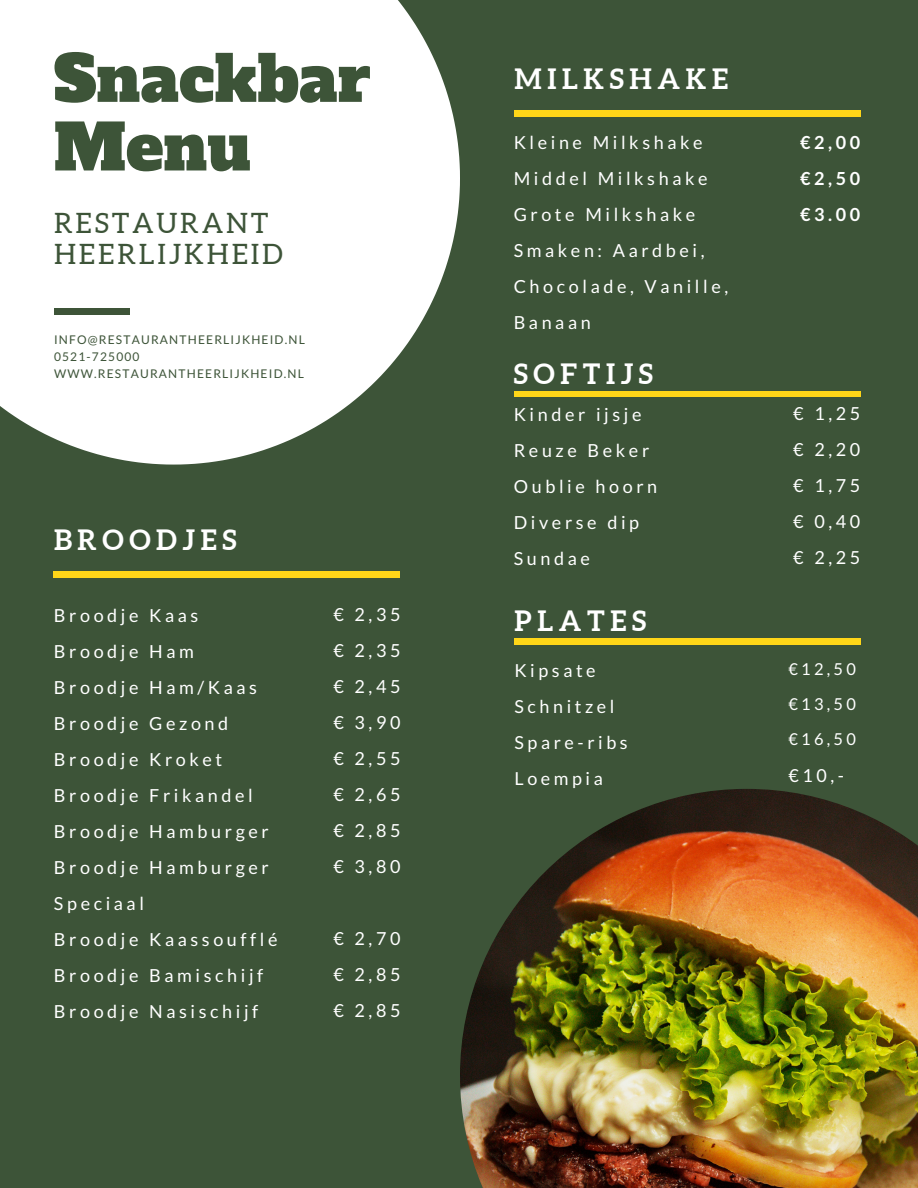
<style>
.page{position:relative;width:918px;height:1188px;background:#3d5438}
.page>*{position:absolute;margin:0;border:0;box-sizing:border-box;transform-origin:0 0}
.t1{font:63px "Alfa Slab One";color:#3d5438}
.t2{font:700 28.05px "Aleo";letter-spacing:.2em;color:#fff}
.t3{font:28.05px "Aleo";letter-spacing:.1em;color:#3d5438}
.t4{font:18px/36px "Lato";letter-spacing:.2em;color:#fff}
.t5{font:700 18px "Lato";color:#fff}
.t6{font:17.85px "Lato";letter-spacing:.2em;color:#fff}
.t7{font:16.35px "Lato";letter-spacing:.2em;color:#fff}
.t8{font:12px "Lato";letter-spacing:.1em;color:#3d5438}
</style>
<div class="page">
<svg style="left:0;top:0;width:460px;height:465px;background:#e8ebe7"></svg>
<img style="left:460px;top:789px;width:458px;height:399px">
<div style="left:54px;top:309px;width:75px;height:6px;background:#3d5438"></div>
<div style="left:53px;top:572px;width:347px;height:5px;background:#ffd618"></div>
<div style="left:514px;top:110px;width:346px;height:6px;background:#ffd618"></div>
<div style="left:514px;top:391px;width:346px;height:6px;background:#ffd618"></div>
<div style="left:515px;top:639px;width:346px;height:5px;background:#ffd618"></div>
<p class="t1" style="left:54px;top:37px;width:318px">Snackbar</p>
<p class="t1" style="left:54px;top:105px;width:198px">Menu</p>
<p class="t3" style="left:54px;top:208px;width:216px">RESTAURANT</p>
<p class="t3" style="left:54px;top:238px;width:231px">HEERLIJKHEID</p>
<p class="t8" style="left:54px;top:333px;width:253px">INFO@RESTAURANTHEERLIJKHEID.NL</p>
<p class="t8" style="left:54px;top:349px;width:87px">0521-725000</p>
<p class="t8" style="left:54px;top:366px;width:252px">WWW.RESTAURANTHEERLIJKHEID.NL</p>
<p class="t2" style="left:54px;top:523px;width:184px">BROODJES</p>
<p class="t4" style="left:54px;top:597px;width:146px">Broodje Kaas</p>
<p class="t4" style="left:54px;top:633px;width:141px">Broodje Ham</p>
<p class="t4" style="left:54px;top:669px;width:205px">Broodje Ham/Kaas</p>
<p class="t4" style="left:54px;top:705px;width:176px">Broodje Gezond</p>
<p class="t4" style="left:54px;top:741px;width:170px">Broodje Kroket</p>
<p class="t4" style="left:54px;top:777px;width:200px">Broodje Frikandel</p>
<p class="t4" style="left:54px;top:813px;width:216px">Broodje Hamburger</p>
<p class="t4" style="left:54px;top:849px;width:216px">Broodje Hamburger<br>Speciaal</p>
<p class="t4" style="left:54px;top:921px;width:225px">Broodje Kaassoufflé</p>
<p class="t4" style="left:54px;top:957px;width:211px">Broodje Bamischijf</p>
<p class="t4" style="left:54px;top:993px;width:206px">Broodje Nasischijf</p>
<p class="t4" style="left:333px;top:596px;width:69px">€ 2,35</p>
<p class="t4" style="left:333px;top:632px;width:69px">€ 2,35</p>
<p class="t4" style="left:333px;top:668px;width:69px">€ 2,45</p>
<p class="t4" style="left:333px;top:704px;width:69px">€ 3,90</p>
<p class="t4" style="left:333px;top:740px;width:69px">€ 2,55</p>
<p class="t4" style="left:333px;top:776px;width:69px">€ 2,65</p>
<p class="t4" style="left:333px;top:812px;width:69px">€ 2,85</p>
<p class="t4" style="left:333px;top:848px;width:69px">€ 3,80</p>
<p class="t4" style="left:333px;top:920px;width:69px">€ 2,70</p>
<p class="t4" style="left:333px;top:956px;width:69px">€ 2,85</p>
<p class="t4" style="left:333px;top:992px;width:69px">€ 2,85</p>
<p class="t2" style="left:515px;top:62px;width:215px">MILKSHAKE</p>
<p class="t4" style="left:514px;top:124px;width:190px">Kleine Milkshake</p>
<p class="t4" style="left:514px;top:160px;width:195px">Middel Milkshake</p>
<p class="t4" style="left:514px;top:196px;width:183px">Grote Milkshake</p>
<p class="t4" style="left:514px;top:232px;width:216px">Smaken: Aardbei,<br>Chocolade, Vanille,<br>Banaan</p>
<p class="t2" style="left:514px;top:357px;width:141px">SOFTIJS</p>
<p class="t4" style="left:514px;top:396px;width:129px">Kinder ijsje</p>
<p class="t4" style="left:514px;top:432px;width:137px">Reuze Beker</p>
<p class="t4" style="left:514px;top:468px;width:145px">Oublie hoorn</p>
<p class="t4" style="left:514px;top:504px;width:127px">Diverse dip</p>
<p class="t4" style="left:514px;top:540px;width:78px">Sundae</p>
<p class="t2" style="left:515px;top:604px;width:133px">PLATES</p>
<p class="t6" style="left:515px;top:660px;width:83px">Kipsate</p>
<p class="t6" style="left:515px;top:696px;width:102px">Schnitzel</p>
<p class="t6" style="left:515px;top:732px;width:115px">Spare-ribs</p>
<p class="t6" style="left:515px;top:767px;width:90px">Loempia</p>
<p class="t5" style="left:800px;top:131px;width:62px">€2,00</p>
<p class="t5" style="left:800px;top:167px;width:62px">€2,50</p>
<p class="t5" style="left:800px;top:203px;width:62px">€3.00</p>
<p class="t4" style="left:793px;top:395px;width:69px">€ 1,25</p>
<p class="t4" style="left:793px;top:431px;width:69px">€ 2,20</p>
<p class="t4" style="left:793px;top:467px;width:69px">€ 1,75</p>
<p class="t4" style="left:793px;top:503px;width:69px">€ 0,40</p>
<p class="t4" style="left:793px;top:539px;width:69px">€ 2,25</p>
<p class="t7" style="left:788px;top:659px;width:69px">€12,50</p>
<p class="t7" style="left:788px;top:694px;width:69px">€13,50</p>
<p class="t7" style="left:788px;top:729px;width:69px">€16,50</p>
<p class="t6" style="left:788px;top:764px;width:57px">€10,-</p>
</div>
